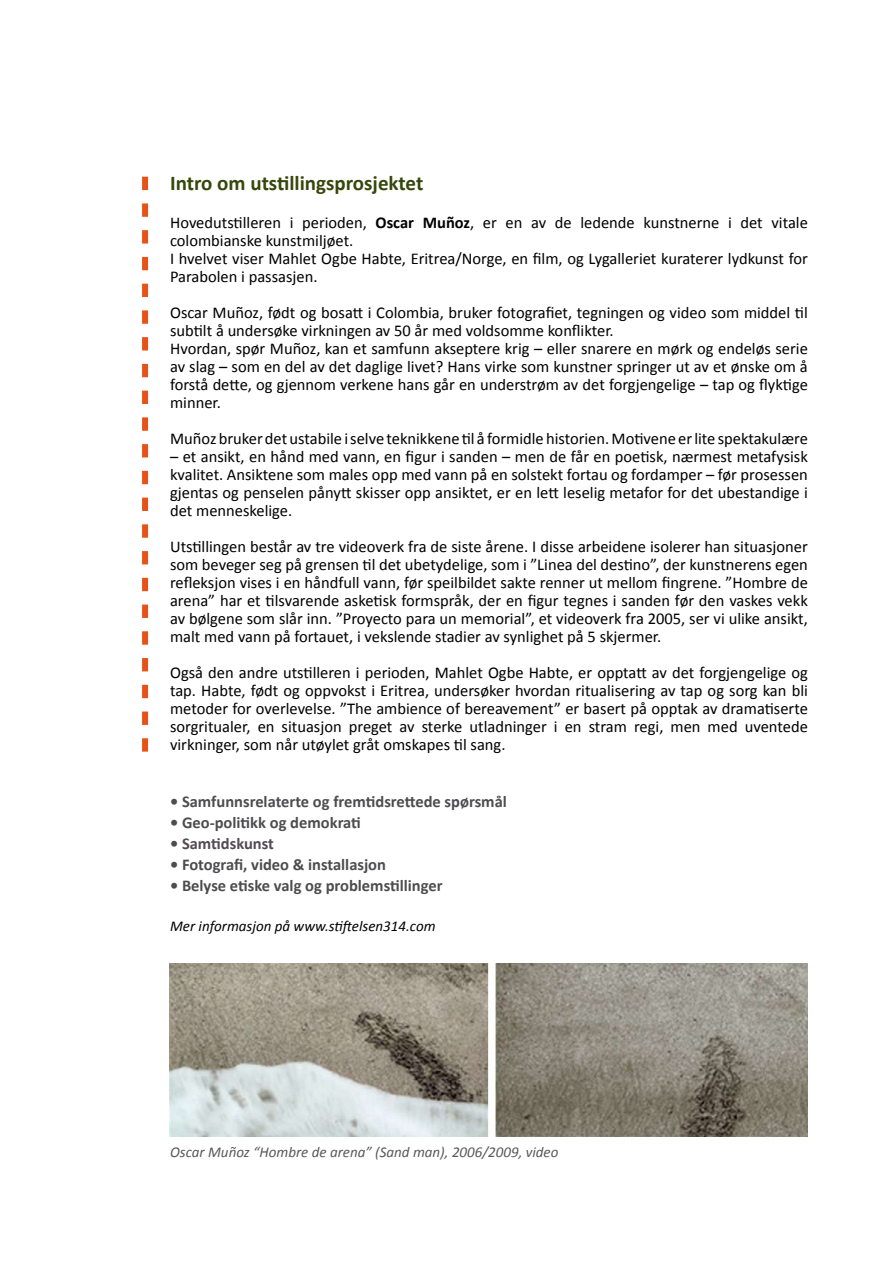
<style>
.page{position:relative;width:893px;height:1263px;background:#fff}
.page>*{position:absolute;margin:0;border:0;box-sizing:border-box;transform-origin:0 0}
.t1{font:700 21px "Calibri";color:#36470b}
.t2{font:16.5px/18px "Calibri";color:#000;text-align:justify}
.t3{font:700 16.5px "Calibri";color:#4d4d4f}
.t4{font:700 16.5px "Calibri";color:#544a50}
.t5{font:italic 15px "Calibri";color:#58595b}
.t6{font:italic 15px "Calibri";color:#000}
.s1{font-weight:700}
.s2{color:#4d4d4f}
</style>
<div class="page">
<svg style="left:142px;top:177px;width:6px;height:575px"></svg>
<img style="left:169px;top:963px;width:639px;height:174px">
<p class="t1" style="left:170px;top:170px;width:255px">Intro om utstillingsprosjektet</p>
<p class="t2" style="left:170px;top:213px;width:639px;text-align:left">Hovedutstilleren i perioden, <span class="s1">Oscar Muñoz</span>, er en av de ledende kunstnerne i det vitale colombianske kunstmiljøet.<br>I hvelvet viser Mahlet Ogbe Habte, Eritrea/Norge, en film, og Lygalleriet kuraterer lydkunst for Parabolen i passasjen.</p>
<p class="t2" style="left:170px;top:303px;width:639px;text-align:left">Oscar Muñoz, født og bosatt i Colombia, bruker fotografiet, tegningen og video som middel til subtilt å undersøke virkningen av 50 år med voldsomme konflikter.<br>Hvordan, spør Muñoz, kan et samfunn akseptere krig – eller snarere en mørk og endeløs serie av slag – som en del av det daglige livet? Hans virke som kunstner springer ut av et ønske om å forstå dette, og gjennom verkene hans går en understrøm av det forgjengelige – tap og flyktige minner.</p>
<p class="t2" style="left:170px;top:429px;width:639px">Muñoz bruker det ustabile i selve teknikkene til å formidle historien. Motivene er lite spektakulære</p>
<p class="t2" style="left:170px;top:447px;width:639px">– et ansikt, en hånd med vann, en figur i sanden – men de får en poetisk, nærmest metafysisk kvalitet. Ansiktene som males opp med vann på en solstekt fortau og fordamper – før prosessen gjentas og penselen pånytt skisser opp ansiktet, er en lett leselig metafor for det ubestandige i det menneskelige.</p>
<p class="t2" style="left:170px;top:537px;width:639px">Utstillingen består av tre videoverk fra de siste årene. I disse arbeidene isolerer han situasjoner som beveger seg på grensen til det ubetydelige, som i ”Linea del destino”, der kunstnerens egen refleksjon vises i en håndfull vann, før speilbildet sakte renner ut mellom fingrene. ”Hombre de arena” har et tilsvarende asketisk formspråk, der en figur tegnes i sanden før den vaskes vekk av bølgene som slår inn. ”Proyecto para un memorial”, et videoverk fra 2005, ser vi ulike ansikt, malt med vann på fortauet, i vekslende stadier av synlighet på 5 skjermer.</p>
<p class="t2" style="left:170px;top:663px;width:639px">Også den andre utstilleren i perioden, Mahlet Ogbe Habte, er opptatt av det forgjengelige og tap. Habte, født og oppvokst i Eritrea, undersøker hvordan ritualisering av tap og sorg kan bli metoder for overlevelse. ”The ambience of bereavement” er basert på opptak av dramatiserte sorgritualer, en situasjon preget av sterke utladninger i en stram regi, men med uventede virkninger, som når utøylet gråt omskapes til sang.</p>
<p class="t3" style="left:170px;top:791px;width:338px">• Samfunnsrelaterte og fremtidsrettede spørsmål</p>
<p class="t3" style="left:170px;top:812px;width:192px">• Geo-politikk og demokrati</p>
<p class="t4" style="left:170px;top:833px;width:105px"><span class="s2">•</span> Samtidskunst</p>
<p class="t3" style="left:170px;top:854px;width:217px">• Fotografi, video &amp; installasjon</p>
<p class="t3" style="left:170px;top:875px;width:274px">• Belyse etiske valg og problemstillinger</p>
<p class="t6" style="left:170px;top:916px;width:267px">Mer informasjon på www.stiftelsen314.com</p>
<p class="t5" style="left:170px;top:1142px;width:390px">Oscar Muñoz “Hombre de arena” (Sand man), 2006/2009, video</p>
</div>
